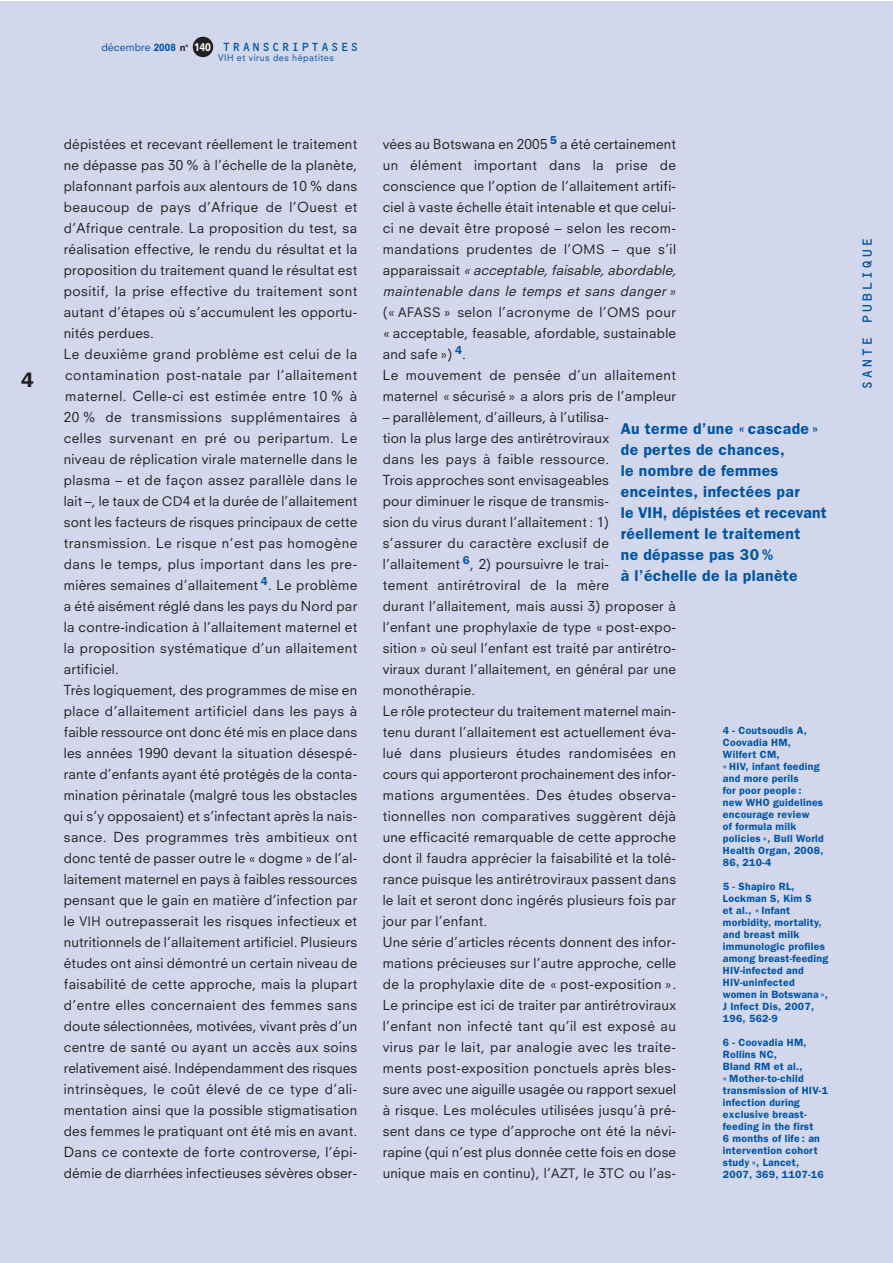
<style>
.page{position:relative;width:893px;height:1263px;background:#fff}
.page>*{position:absolute;margin:0;border:0;box-sizing:border-box;transform-origin:0 0}
.t1{font:600 21px "Franklin Gothic";color:#231f20}
.t2{font:600 15.75px/21px "Franklin Gothic";letter-spacing:.025em;color:#0054a4}
.t3{font:13.5px/21px "Neuzeit S";letter-spacing:.02em;color:#231f20}
.t4{font:13.5px "OCRB";letter-spacing:.095em;color:#0054a4}
.t5{font:12px "OCRB";letter-spacing:.1em;color:#0054a4}
.t6{font:600 10.5px/12px "Franklin Gothic";letter-spacing:.025em;color:#0054a4}
.t7{font:10.5px "Neuzeit S";letter-spacing:.01em;color:#0054a4}
.t8{font:800 10.5px "Neuzeit S";color:#fff}
.t9{font:9px "Neuzeit S";letter-spacing:.05em;color:#0054a4}
.s1{font-weight:800;font-size:9.75px}
.s2{font-weight:800;font-size:9.75px;color:#231f20}
.s3{font-size:12.75px}
.s4{font-style:italic}
</style>
<div class="page">
<div style="left:0;top:1px;width:892px;height:1262px;background:#d2d7ec"></div>
<div style="left:193px;top:37px;width:20px;height:20px;background:#231f20;border-radius:50%"></div>
<h1 class="t1" style="left:21px;top:372px;width:14px">4</h1>
<p class="t5" style="left:222px;top:42px;width:138px">TRANSCRIPTASES</p>
<p class="t9" style="left:218px;top:54px;width:117px">VIH et virus des hépatites</p>
<p class="t7" style="left:101px;top:43px;width:88px">décembre <span class="s1">2008</span> <span class="s2">n</span><sup>o</sup></p>
<p class="t8" style="left:194px;top:43px;width:18px">140</p>
<p class="t3" style="left:64px;top:135px;width:295px">dépistées et recevant réellement le traitement ne dépasse pas 30 % à l’échelle de la planète, plafonnant parfois aux alentours de 10 % dans beaucoup de pays d’Afrique de l’Ouest et d’Afrique centrale. La proposition du test, sa réalisation effective, le rendu du résultat et la proposition du traitement quand le résultat est positif, la prise effective du traitement sont autant d’étapes où s’accumulent les opportu&shy;nités perdues.<br>Le deuxième grand problème est celui de la contamination post-natale par l’allaitement maternel. Celle-ci est estimée entre 10 % à 20 % de transmissions supplémentaires à celles survenant en pré ou peripartum. Le niveau de réplication virale maternelle dans le plasma – et de façon assez parallèle dans le lait –, le taux de <span class="s3">CD</span>4 et la durée de l’allaitement sont les facteurs de risques principaux de cette transmission. Le risque n’est pas homogène dans le temps, plus important dans les pre&shy;mières semaines d’allaitement <sup>4</sup>. Le problème a été aisément réglé dans les pays du Nord par la contre-indication à l’allaitement maternel et la proposition systématique d’un allaitement artificiel.<br>Très logiquement, des programmes de mise en place d’allaitement artificiel dans les pays à faible ressource ont donc été mis en place dans les années 1990 devant la situation désespé&shy;rante d’enfants ayant été protégés de la conta&shy;mination périnatale (malgré tous les obstacles qui s’y opposaient) et s’infectant après la nais&shy;sance. Des programmes très ambitieux ont donc tenté de passer outre le « dogme » de l’al&shy;laitement maternel en pays à faibles ressources pensant que le gain en matière d’infection par le <span class="s3">VIH</span> outrepasserait les risques infectieux et nutritionnels de l’allaitement artificiel. Plusieurs études ont ainsi démontré un certain niveau de faisabilité de cette approche, mais la plupart d’entre elles concernaient des femmes sans doute sélectionnées, motivées, vivant près d’un centre de santé ou ayant un accès aux soins relativement aisé. Indépendamment des risques intrinsèques, le coût élevé de ce type d’ali&shy;mentation ainsi que la possible stigmatisation des femmes le pratiquant ont été mis en avant.<br>Dans ce contexte de forte controverse, l’épi&shy;démie de diarrhées infectieuses sévères obser-</p>
<p class="t3" style="left:383px;top:135px;width:298px">vées au Botswana en 2005 <sup>5</sup> a été certainement un élément important dans la prise de conscience que l’option de l’allaitement artifi&shy;ciel à vaste échelle était intenable et que celui&shy;ci ne devait être proposé – selon les recom&shy;mandations prudentes de l’<span class="s3">OMS</span> – que s’il a p p a r a i s s a i t <span class="s4">« acceptable,faisable,abordable, maintenable dans le temps et sans danger » </span>(« <span class="s3">AFASS</span> » selon l’acronyme de l’<span class="s3">OMS</span> pour « acceptable, feasable, afordable, sustainable and safe ») <sup>4</sup>.<br>Le mouvement de pensée d’un allaitement maternel « sécurisé » a alors pris de l’ampleur</p>
<p class="t3" style="left:383px;top:408px;width:295px">– parallèlement, d’ailleurs, à l’utilisa-<br>tion la plus large des antirétroviraux<br>dans les pays à faible ressource.<br>Trois approches sont envisageables<br>pour diminuer le risque de transmis-<br>sion du virus durant l’allaitement : 1)<br>s’assurer du caractère exclusif de l’allaitement <sup>6</sup>, 2) poursuivre le trai-<br>tement antirétroviral de la mère<br>durant l’allaitement, mais aussi 3) proposer à l’enfant une prophylaxie de type « post-expo&shy;sition » où seul l’enfant est traité par antirétro&shy;viraux durant l’allaitement, en général par une monothérapie.<br>Le rôle protecteur du traitement maternel main&shy;tenu durant l’allaitement est actuellement éva&shy;lué dans plusieurs études randomisées en cours qui apporteront prochainement des infor&shy;mations argumentées. Des études observa&shy;tionnelles non comparatives suggèrent déjà une efficacité remarquable de cette approche dont il faudra apprécier la faisabilité et la tolé&shy;rance puisque les antirétroviraux passent dans le lait et seront donc ingérés plusieurs fois par jour par l’enfant.<br>Une série d’articles récents donnent des infor&shy;mations précieuses sur l’autre approche, celle de la prophylaxie dite de « post-exposition ».<br>Le principe est ici de traiter par antirétroviraux l’enfant non infecté tant qu’il est exposé au virus par le lait, par analogie avec les traite&shy;ments post-exposition ponctuels après bles&shy;sure avec une aiguille usagée ou rapport sexuel à risque. Les molécules utilisées jusqu’à pré&shy;sent dans ce type d’approche ont été la névi&shy;rapine (qui n’est plus donnée cette fois en dose unique mais en continu), l’<span class="s3">AZT</span>, le 3<span class="s3">TC</span> ou l’as-</p>
<p class="t2" style="left:621px;top:419px;width:207px">Au terme d’une « cascade » de pertes de chances,<br>le nombre de femmes enceintes, infectées par<br>le VIH, dépistées et recevant réellement le traitement<br>ne dépasse pas 30 %<br>à l’échelle de la planète</p>
<p class="t6" style="left:723px;top:725px;width:103px">4 - Coutsoudis A,<br>Coovadia HM,<br>Wilfert CM,<br>« HIV, infant feeding and more perils<br>for poor people :<br>new WHO guidelines encourage review<br>of formula milk policies », Bull World<br>Health Organ, 2008,<br>86, 210-4</p>
<p class="t6" style="left:723px;top:881px;width:107px">5 - Shapiro RL,<br>Lockman S, Kim S<br>et al., « Infant morbidity, mortality, and breast milk immunologic profiles among breast-feeding<br>HIV-infected and<br>HIV-uninfected women in Botswana »,<br>J Infect Dis, 2007,<br>196, 562-9</p>
<p class="t6" style="left:723px;top:1037px;width:107px">6 - Coovadia HM,<br>Rollins NC,<br>Bland RM et al.,<br>« Mother-to-child transmission of HIV-1 infection during exclusive breast&shy;feeding in the first<br>6 months of life : an intervention cohort study », Lancet,<br>2007, 369, 1107-16</p>
<p class="t4" style="left:862px;top:390px;width:154px;rotate:-90deg">SANTE PUBLIQUE</p>
</div>
